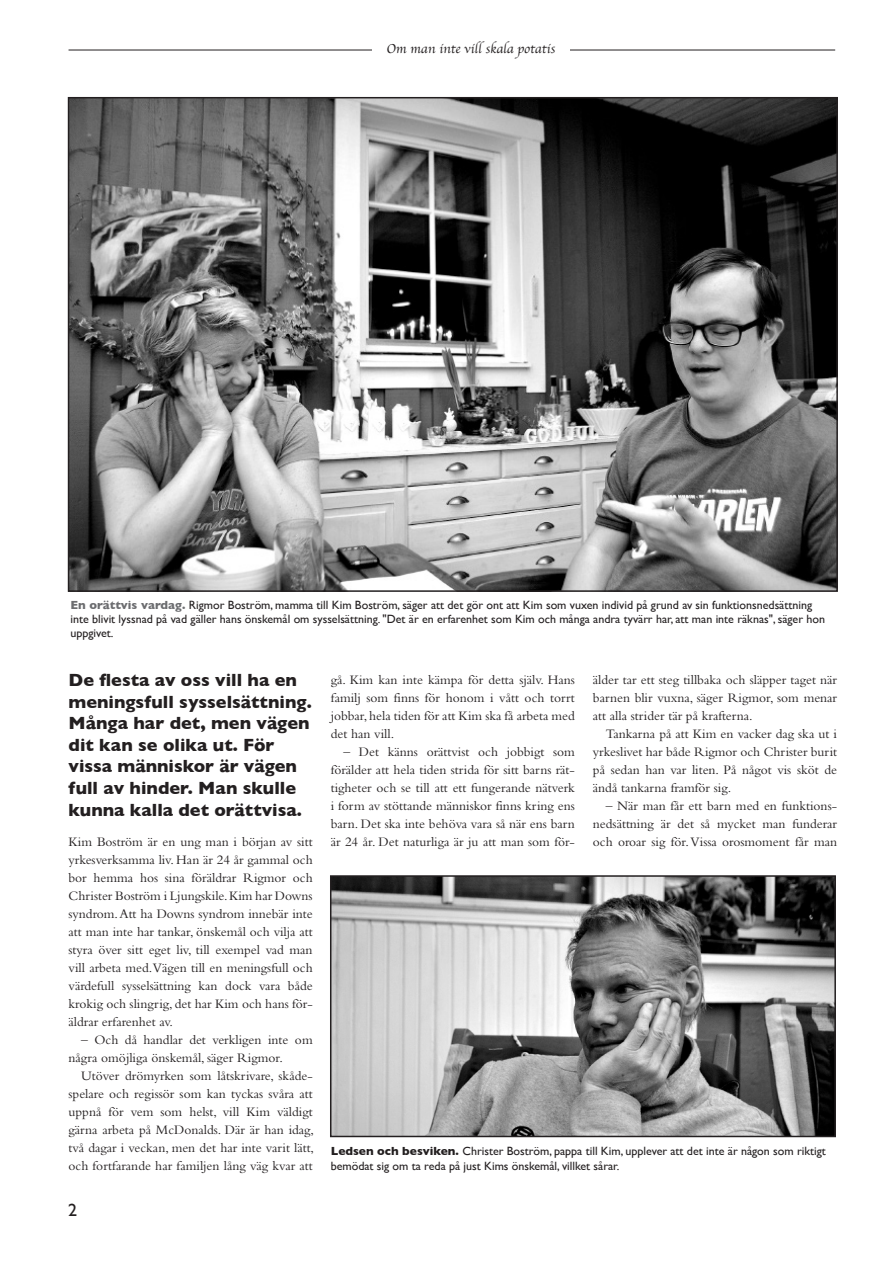
<style>
.page{position:relative;width:893px;height:1263px;background:#fff}
.page>*{position:absolute;margin:0;border:0;box-sizing:border-box;transform-origin:0 0}
.Ingress{font:700 18px/21.6px "Gill Sans";color:#231f20}
.t1{font:18px "Gill Sans";color:#231f20}
.Brödtext_med_indrag{font:13.5px/18px "Bembo";color:#231f20;text-align:justify}
.Brödtext_utan_indrag{font:13.5px/18px "Bembo";color:#231f20;text-align:justify}
.t2{font:13.5px "Apple Chancery";color:#231f20}
.Bildrubrik{font:12px/14.4px "Gill Sans";color:#231f20}
.Bildtext{font:12px/14.4px "Gill Sans";color:#231f20}
.s1{font-weight:700;color:#6c6d70}
.s2{font-weight:700}
</style>
<div class="page">
<hr style="left:69px;top:50px;width:766px;height:1px;background:#231f20">
<div style="left:372px;top:43px;width:198px;height:14px;background:#fff"></div>
<img style="left:71px;top:100px;width:764px;height:489px">
<img style="left:333px;top:878px;width:500px;height:256px">
<div style="left:330px;top:875px;width:506px;height:262px;border:2px solid #231f20"></div>
<p class="t2" style="left:387px;top:38px;width:170px">Om man inte vill skala potatis</p>
<p class="Bildrubrik" style="left:70px;top:597px;width:756px"><span class="s1">En orättvis vardag.</span> Rigmor Boström, mamma till Kim Boström, säger att det gör ont att Kim som vuxen individ på grund av sin funktionsnedsättning inte blivit lyssnad på vad gäller hans önskemål om sysselsättning. "Det är en erfarenhet som Kim och många andra tyvärr har, att man inte räknas", säger hon uppgivet.</p>
<p class="Ingress" style="left:69px;top:669px;width:245px">De flesta av oss vill ha en meningsfull sysselsättning.<br>Många har det, men vägen dit kan se olika ut. För vissa människor är vägen full av hinder. Man skulle kunna kalla det orättvisa.</p>
<p class="Brödtext_utan_indrag" style="left:69px;top:833px;width:246px">Kim Boström är en ung man i början av sitt yrkesverksamma liv. Han är 24 år gammal och bor hemma hos sina föräldrar Rigmor och Christer Boström i Ljungskile. Kim har Downs syndrom. Att ha Downs syndrom innebär inte att man inte har tankar, önskemål och vilja att styra över sitt eget liv, till exempel vad man vill arbeta med.Vägen till en meningsfull och värdefull sysselsättning kan dock vara både krokig och slingrig, det har Kim och hans för&shy;äldrar erfarenhet av.</p>
<p class="Brödtext_med_indrag" style="left:69px;top:1031px;width:246px;text-indent:13px">– Och då handlar det verkligen inte om några omöjliga önskemål, säger Rigmor.</p>
<p class="Brödtext_med_indrag" style="left:69px;top:1067px;width:247px;text-indent:13px">Utöver drömyrken som låtskrivare, skåde&shy;spelare och regissör som kan tyckas svåra att uppnå för vem som helst, vill Kim väldigt gärna arbeta på McDonalds. Där är han idag, två dagar i veckan, men det har inte varit lätt, och fortfarande har familjen lång väg kvar att</p>
<p class="t1" style="left:68px;top:1199px;width:10px">2</p>
<p class="Brödtext_med_indrag" style="left:331px;top:671px;width:246px">gå. Kim kan inte kämpa för detta själv. Hans familj som finns för honom i vått och torrt jobbar, hela tiden för att Kim ska få arbeta med det han vill.</p>
<p class="Brödtext_med_indrag" style="left:331px;top:743px;width:246px;text-indent:13px">– Det känns orättvist och jobbigt som förälder att hela tiden strida för sitt barns rät&shy;tigheter och se till att ett fungerande nätverk i form av stöttande människor finns kring ens barn. Det ska inte behöva vara så när ens barn är 24 år. Det naturliga är ju att man som för-</p>
<p class="Brödtext_med_indrag" style="left:593px;top:671px;width:246px">älder tar ett steg tillbaka och släpper taget när barnen blir vuxna, säger Rigmor, som menar att alla strider tär på krafterna.</p>
<p class="Brödtext_med_indrag" style="left:593px;top:725px;width:246px;text-indent:13px">Tankarna på att Kim en vacker dag ska ut i yrkeslivet har både Rigmor och Christer burit på sedan han var liten. På något vis sköt de ändå tankarna framför sig.</p>
<p class="Brödtext_med_indrag" style="left:593px;top:797px;width:246px;text-indent:13px">– När man får ett barn med en funktions&shy;nedsättning är det så mycket man funderar och oroar sig för. Vissa orosmoment får man</p>
<p class="Bildtext" style="left:331px;top:1144px;width:497px"><span class="s2">Ledsen och besviken.</span> Christer Boström, pappa till Kim, upplever att det inte är någon som riktigt bemödat sig om ta reda på just Kims önskemål, villket sårar.</p>
</div>
